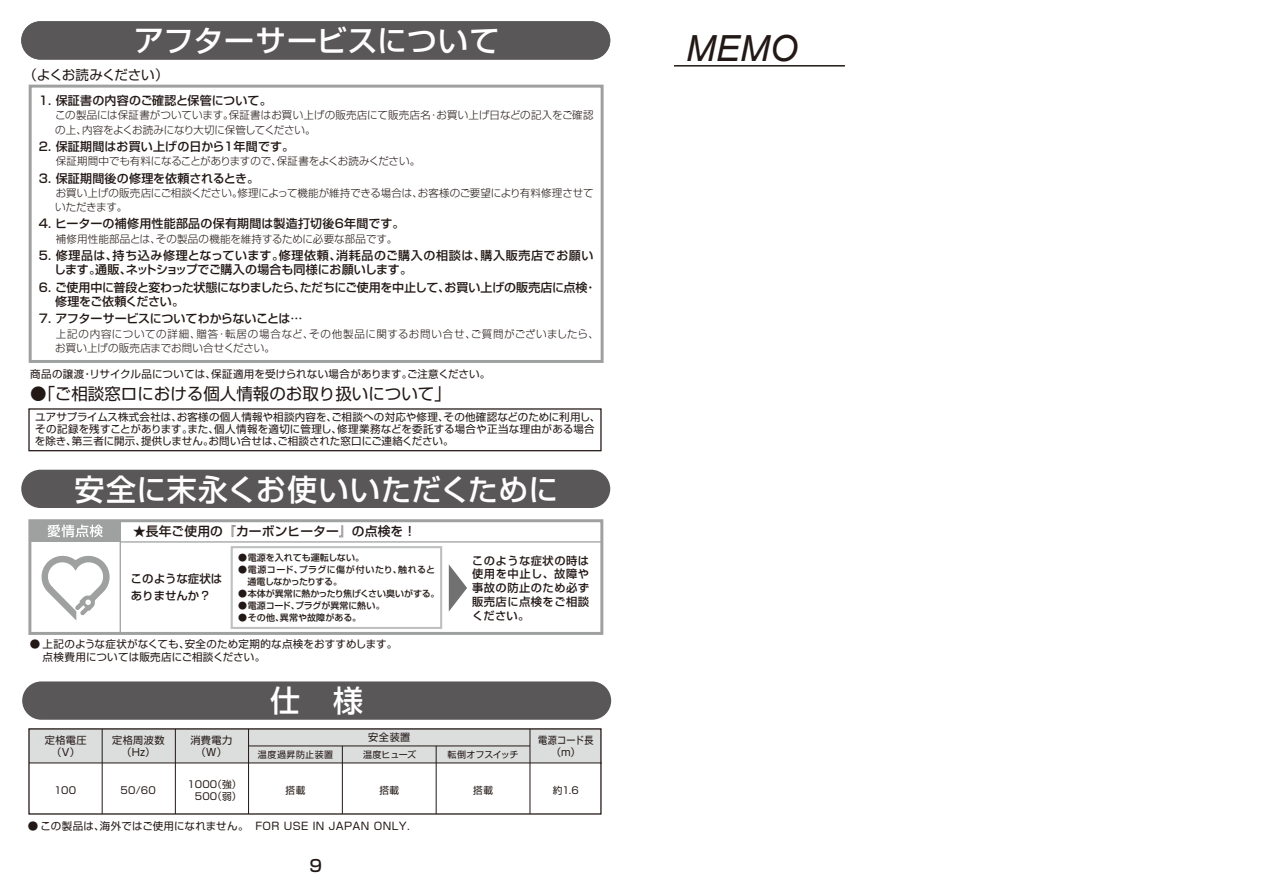
<style>
.page{position:relative;width:1263px;height:893px;background:#fff}
.page>*{position:absolute;margin:0;border:0;box-sizing:border-box;transform-origin:0 0}
.t1{font:italic 36px "Arial";color:#221815}
.t2{font:500 30px "Shin Go Pro";letter-spacing:.015em;color:#fff}
.t3{font:16.5px "Shin Go Pro";color:#221815}
.t4{font:500 16.5px "Shin Go Pro";color:#221815}
.t5{font:13.5px "Shin Go Pro";letter-spacing:-.03em;color:#221815}
.t6{font:500 12.75px "Shin Go Pro";letter-spacing:.01em;color:#221815}
.t7{font:500 12px/14.2px "Shin Go Pro";letter-spacing:.005em;color:#221815}
.t8{font:500 12px/14.2px "Shin Go Pro";letter-spacing:-.025em;color:#221815}
.t9{font:500 12px "Shin Go Pro";letter-spacing:-.02em;color:#221815}
.t10{font:500 11.55px/16.5px "Shin Go Pro";letter-spacing:-.005em;color:#221815}
.t11{font:500 11.25px/13.8px "Shin Go Pro";letter-spacing:.045em;color:#221815;text-align:justify}
.t12{font:10.5px/12px "Shin Go Pro";letter-spacing:.02em;color:#221815}
.t13{font:300 10.5px/14.2px "Shin Go Pro";letter-spacing:.005em;color:#221815}
.t14{font:300 10.5px/14.2px "Shin Go Pro";letter-spacing:.04em;color:#221815}
.t15{font:10.5px "Shin Go Pro";letter-spacing:.04em;color:#221815}
.t16{font:300 10.5px "Shin Go Pro";letter-spacing:-.015em;color:#221815}
.t17{font:10.2px/12.3px "Shin Go Pro";letter-spacing:.04em;color:#221815;text-align:center}
.t18{font:10.2px/12.3px "Shin Go Pro";letter-spacing:.04em;color:#221815;text-align:center;scale:.9 1}
.t19{font:9.75px/12px "Shin Go Pro";color:#221815;text-align:right}
.t20{font:500 9px "Shin Go Pro";color:#221815}
.t21{font:500 9px/12px "Shin Go Pro";letter-spacing:.02em;color:#221815}
.t22{font:9px "Shin Go Pro";letter-spacing:.045em;color:#221815}
.t23{font:9px "Shin Go Pro";letter-spacing:-.005em;color:#221815}
.t24{font:9px "Shin Go Pro";letter-spacing:.025em;color:#221815}
</style>
<div class="page">
<div style="left:29px;top:729px;width:572px;height:34px;background:#dcdddd"></div>
<div style="left:28px;top:728px;width:574px;height:87px;border:1px solid #221815"></div>
<hr style="left:29px;top:762px;width:573px;height:1px;background:#221815">
<hr style="left:249px;top:745px;width:281px;height:1px;background:#221815">
<hr style="left:102px;top:729px;width:1px;height:85px;background:#221815">
<hr style="left:175px;top:729px;width:1px;height:85px;background:#221815">
<hr style="left:529px;top:729px;width:1px;height:85px;background:#221815">
<hr style="left:248px;top:729px;width:1px;height:85px;background:#221815">
<hr style="left:342px;top:746px;width:1px;height:68px;background:#221815">
<hr style="left:436px;top:746px;width:1px;height:68px;background:#221815">
<div style="left:21px;top:470px;width:589px;height:38px;background:#595757;border-radius:19px"></div>
<div style="left:21px;top:21px;width:589px;height:39px;background:#595757;border-radius:19px"></div>
<div style="left:29px;top:85px;width:575px;height:278px;border:3px solid #9fa0a0"></div>
<div style="left:28px;top:408px;width:574px;height:43px;border:1px solid #221815"></div>
<div style="left:22px;top:681px;width:589px;height:39px;background:#595757;border-radius:19px"></div>
<div style="left:28px;top:519px;width:575px;height:116px;border:3px solid #9fa0a0"></div>
<div style="left:30px;top:521px;width:90px;height:21px;background:#9fa0a0"></div>
<svg style="left:48px;top:524px;width:55px;height:13px"></svg>
<svg style="left:41px;top:555px;width:69px;height:66px"></svg>
<hr style="left:120px;top:521px;width:1px;height:112px;background:#9fa0a0">
<hr style="left:120px;top:541px;width:482px;height:2px;background:#9fa0a0">
<svg style="left:449px;top:564px;width:18px;height:47px"></svg>
<div style="left:231px;top:546px;width:211px;height:83px;border:2px solid #bfc0c0"></div>
<hr style="left:674px;top:65px;width:171px;height:2px;background:#221815">
<h2 class="t2" style="left:133px;top:16px;width:367px">アフターサービスについて</h2>
<p class="t5" style="left:23px;top:63px;width:147px">（よくお読みください）</p>
<p class="t7" style="left:39px;top:92px;width:235px">1. 保証書の内容のご確認と保管について。</p>
<p class="t13" style="left:55px;top:107px;width:540px">この製品には保証書がついています。保証書はお買い上げの販売店にて販売店名･お買い上げ日などの記入をご確認の上、内容をよくお読みになり大切に保管してください。</p>
<p class="t7" style="left:39px;top:138px;width:257px">2. 保証期間はお買い上げの日から1年間です。</p>
<p class="t16" style="left:56px;top:153px;width:366px">保証期間中でも有料になることがありますので､保証書をよくお読みください。</p>
<p class="t7" style="left:39px;top:169px;width:222px">3. 保証期間後の修理を依頼されるとき。</p>
<p class="t13" style="left:55px;top:185px;width:540px">お買い上げの販売店にご相談ください。修理によって機能が維持できる場合は､お客様のご要望により有料修理させていただきます。</p>
<p class="t7" style="left:39px;top:215px;width:367px">4. ヒーターの補修用性能部品の保有期間は製造打切後6年間です。</p>
<p class="t13" style="left:56px;top:230px;width:343px">補修用性能部品とは､その製品の機能を維持するために必要な部品です。</p>
<p class="t7" style="left:54px;top:247px;width:541px;text-indent:-15px">5. 修理品は、持ち込み修理となっています。修理依頼、消耗品のご購入の相談は、購入販売店でお願いします。通販、ネットショップでご購入の場合も同様にお願いします。</p>
<p class="t8" style="left:55px;top:279px;width:540px;text-indent:-16px">6. ご使用中に普段と変わった状態になりましたら､ただちにご使用を中止して､お買い上げの販売店に点検･修理をご依頼ください。</p>
<p class="t9" style="left:39px;top:309px;width:265px">7. アフターサービスについてわからないことは…</p>
<p class="t14" style="left:55px;top:325px;width:540px">上記の内容についての詳細、贈答･転居の場合など､その他製品に関するお問い合せ､ご質問がございましたら､お買い上げの販売店までお問い合せください。</p>
<h3 class="t3" style="left:30px;top:380px;width:414px">●｢ご相談窓ロにおける個人情報のお取り扱いについて｣</h3>
<p class="t12" style="left:35px;top:410px;width:567px">ユアサプライムス株式会社は､お客様の個人情報や相談内容を､ご相談への対応や修理､その他確認などのために利用し、その記録を残すことがあります｡また､個人情報を適切に管理し､修理業務などを委託する場合や正当な理由がある場合を除き､第三者に開示､提供しません｡お問い合せは､ご相談された窓口にご連絡ください。</p>
<p class="t12" style="left:30px;top:367px;width:462px">商品の譲渡・リサイクル品については、保証適用を受けられない場合があります。ご注意ください。</p>
<h2 class="t2" style="left:74px;top:464px;width:485px">安全に末永くお使いいただくために</h2>
<p class="t6" style="left:133px;top:521px;width:285px">★長年ご使用の『カーボンヒーター』の点検を！</p>
<p class="t10" style="left:131px;top:569px;width:93px">このような症状はありませんか？</p>
<p class="t20" style="left:238px;top:551px;width:128px">● 電源を入れても運転しない。</p>
<p class="t21" style="left:247px;top:563px;width:189px;text-indent:-9px">● 電源コード、プラグに傷が付いたり、触れると通電しなかったりする。</p>
<p class="t20" style="left:238px;top:587px;width:203px">● 本体が異常に熱かったり焦げくさい臭いがする。</p>
<p class="t20" style="left:238px;top:599px;width:148px">● 電源コード、プラグが異常に熱い。</p>
<p class="t20" style="left:238px;top:611px;width:125px">● その他、異常や故障がある。</p>
<p class="t12" style="left:43px;top:636px;width:356px;line-height:13.5px;text-indent:-13px">● 上記のような症状がなくても、安全のため定期的な点検をおすすめします。点検費用については販売店にご相談ください。</p>
<h2 class="t2" style="left:270px;top:676px;width:94px">仕　様</h2>
<p class="t11" style="left:472px;top:552px;width:118px">このような症状の時は使用を中止し、故障や事故の防止のため必ず販売店に点検をご相談ください。</p>
<p class="t17" style="left:45px;top:733px;width:43px">定格電圧（V）</p>
<p class="t17" style="left:112px;top:733px;width:54px">定格周波数（Hz）</p>
<p class="t17" style="left:190px;top:733px;width:43px">消費電力（W）</p>
<p class="t17" style="left:368px;top:730px;width:44px">安全装置</p>
<p class="t22" style="left:258px;top:747px;width:77px">温度過昇防止装置</p>
<p class="t24" style="left:363px;top:747px;width:55px">温度ヒューズ</p>
<p class="t23" style="left:447px;top:747px;width:72px">転倒オフスイッチ</p>
<p class="t19" style="left:188px;top:777px;width:55px">1000（強）<br>500（弱）</p>
<p class="t19" style="left:54px;top:783px;width:23px">100</p>
<p class="t19" style="left:121px;top:783px;width:37px">50/60</p>
<p class="t19" style="left:285px;top:783px;width:22px">搭載</p>
<p class="t19" style="left:379px;top:783px;width:22px">搭載</p>
<p class="t19" style="left:473px;top:783px;width:22px">搭載</p>
<p class="t15" style="left:28px;top:817px;width:383px">● この製品は､海外ではご使用になれません。　FOR USE IN JAPAN ONLY.</p>
<h3 class="t4" style="left:309px;top:853px;width:14px">9</h3>
<p class="t18" style="left:538px;top:733px;width:63px">電源コード長（m）</p>
<p class="t19" style="left:553px;top:783px;width:28px">約1.6</p>
<h1 class="t1" style="left:686px;top:25px;width:113px">MEMO</h1>
</div>
